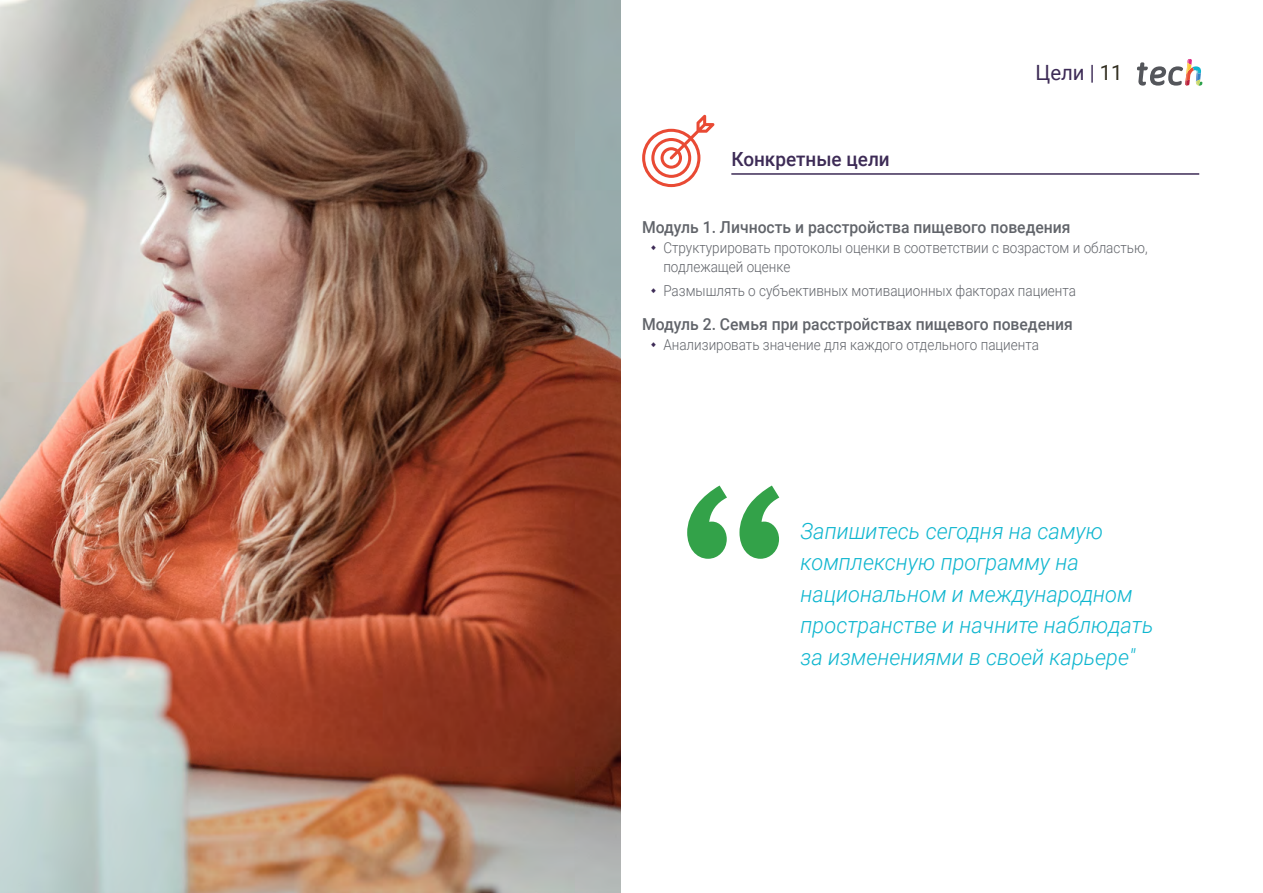
<style>
.page{position:relative;width:1263px;height:893px;background:#fff}
.page>*{position:absolute;margin:0;border:0;box-sizing:border-box;transform-origin:0 0}
.t1{font:italic 300 22.5px/31.5px "Roboto";color:#0fb6cf}
.t2{font:21px "Roboto";color:#3d2b56}
.t3{font:500 19.5px "Roboto";color:#3d2b56}
.t4{font:500 16.5px "Roboto";color:#61646a;scale:.95 1}
.t5{font:300 15px/19.5px "Roboto";color:#61646a;scale:.9 1}
.s1{color:#312e20}
</style>
<div class="page">
<svg style="left:687px;top:486px;width:92px;height:73px"></svg>
<svg style="left:642px;top:115px;width:72px;height:72px"></svg>
<hr style="left:731px;top:174px;width:468px;height:1px;background:#3d2b56">
<img style="left:0;top:0;width:621px;height:893px">
<svg style="left:1137px;top:59px;width:65px;height:27px"></svg>
<h3 class="t3" style="left:731px;top:145px;width:160px">Конкретные цели</h3>
<h2 class="t2" style="left:1035px;top:57px;width:89px">Цели | <span class="s1">11</span></h2>
<p class="t4" style="left:642px;top:216px;width:452px">Модуль 1. Личность и расстройства пищевого поведения</p>
<p class="t5" style="left:663px;top:237px;width:539px">Структурировать протоколы оценки в соответствии с возрастом и областью, подлежащей оценке</p>
<p class="t5" style="left:663px;top:280px;width:460px">Размышлять о субъективных мотивационных факторах пациента</p>
<p class="t4" style="left:642px;top:313px;width:455px">Модуль 2. Семья при расстройствах пищевого поведения</p>
<p class="t5" style="left:663px;top:334px;width:419px">Анализировать значение для каждого отдельного пациента</p>
<h1 class="t1" style="left:800px;top:514px;width:354px">Запишитесь сегодня на самую комплексную программу на национальном и международном пространстве и начните наблюдать за изменениями в своей карьере"</h1>
</div>
